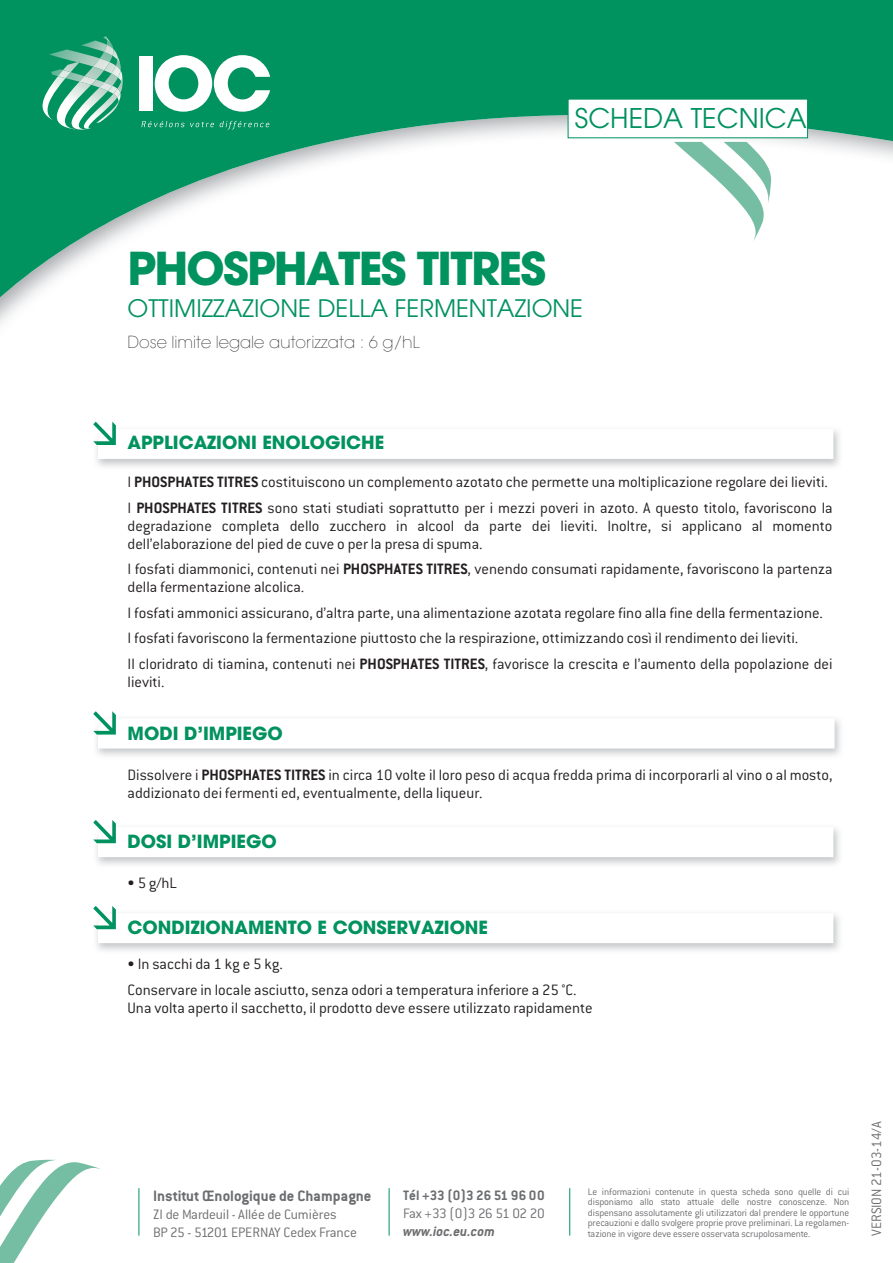
<style>
.page{position:relative;width:893px;height:1263px;background:#fff}
.page>*{position:absolute;margin:0;border:0;box-sizing:border-box;transform-origin:0 0}
.t1{font:700 45px "Avant Garde LT";letter-spacing:-.04em;color:#00925f}
.t2{font:27px "Avant Garde LT";color:#00925f}
.t3{font:24px "Avant Garde LT";color:#00925f}
.t4{font:700 18px "Avant Garde LT";color:#00925f}
.t5{font:300 16.5px/25.5px "Conduit ITC";color:#231f20}
.t6{font:200 16.5px "Avant Garde LT";color:#231f20}
.t7{font:700 16.5px "Conduit ITC";color:#6c6d70}
.t8{font:300 15px/18px "Conduit ITC";letter-spacing:-.01em;color:#6c6d70}
.t9{font:700 15px "Conduit ITC";color:#6c6d70}
.t10{font:300 15px "Conduit ITC";letter-spacing:-.03em;color:#6c6d70}
.t11{font:italic 700 15px "Conduit ITC";color:#6c6d70}
.t12{font:300 10.5px/10.5px "Conduit ITC";letter-spacing:-.015em;color:#6c6d70;text-align:justify}
.s1{font-weight:700}
</style>
<div class="page">
<svg style="left:0;top:0;width:893px;height:324px"></svg>
<svg style="left:0;top:1160px;width:100px;height:103px"></svg>
<svg style="left:567px;top:98px;width:241px;height:41px"></svg>
<hr style="left:139px;top:1188px;width:1px;height:47px;background:#00925f">
<hr style="left:389px;top:1188px;width:1px;height:47px;background:#00925f">
<hr style="left:569px;top:1188px;width:1px;height:47px;background:#00925f">
<img style="left:49px;top:49px;width:6px;height:13px">
<img style="left:121px;top:75px;width:2px;height:54px">
<img style="left:113px;top:105px;width:8px;height:25px">
<img style="left:55px;top:36px;width:58px;height:94px">
<img style="left:93px;top:58px;width:6px;height:12px">
<img style="left:79px;top:76px;width:17px;height:9px">
<svg style="left:99px;top:36px;width:23px;height:69px;background:#70bba0"></svg>
<img style="left:39px;top:62px;width:40px;height:59px">
<svg style="left:58px;top:70px;width:13px;height:8px"></svg>
<svg style="left:141px;top:121px;width:73px;height:6px"></svg>
<svg style="left:220px;top:121px;width:49px;height:8px"></svg>
<div style="left:139px;top:56px;width:14px;height:55px;background:#fff"></div>
<svg style="left:155px;top:55px;width:115px;height:57px"></svg>
<img style="left:674px;top:142px;width:92px;height:100px">
<img style="left:724px;top:142px;width:47px;height:62px">
<svg style="left:93px;top:422px;width:740px;height:37px"></svg>
<svg style="left:93px;top:711px;width:742px;height:37px"></svg>
<svg style="left:93px;top:820px;width:740px;height:37px"></svg>
<svg style="left:93px;top:906px;width:740px;height:37px"></svg>
<h2 class="t2" style="left:575px;top:102px;width:233px">SCHEDA TECNICA</h2>
<h1 class="t1" style="left:128px;top:239px;width:420px">PHOSPHATES TITRES</h1>
<h3 class="t3" style="left:128px;top:294px;width:457px">OTTIMIZZAZIONE DELLA FERMENTAZIONE</h3>
<p class="t6" style="left:128px;top:332px;width:294px">Dose limite legale autorizzata : 6 g/hL</p>
<p class="t4" style="left:128px;top:431px;width:258px">APPLICAZIONI ENOLOGICHE</p>
<p class="t5" style="left:128px;top:469px;width:707px">I <span class="s1">PHOSPHATES TITRES</span> costituiscono un complemento azotato che permette una moltiplicazione regolare dei lieviti.<br>I <span class="s1">PHOSPHATES TITRES</span> sono stati studiati soprattutto per i mezzi poveri in azoto. A questo titolo, favoriscono la</p>
<p class="t5" style="left:128px;top:517px;width:706px;line-height:18px">degradazione completa dello zucchero in alcool da parte dei lieviti. Inoltre, si applicano al momento dell’elaborazione del pied de cuve o per la presa di spuma.</p>
<p class="t5" style="left:128px;top:560px;width:707px;line-height:18px">I fosfati diammonici, contenuti nei <span class="s1">PHOSPHATES TITRES</span>, venendo consumati rapidamente, favoriscono la partenza della fermentazione alcolica.</p>
<p class="t5" style="left:128px;top:600px;width:706px">I fosfati ammonici assicurano, d’altra parte, una alimentazione azotata regolare fino alla fine della fermentazione.<br>I fosfati favoriscono la fermentazione piuttosto che la respirazione, ottimizzando così il rendimento dei lieviti.<br>Il cloridrato di tiamina, contenuti nei <span class="s1">PHOSPHATES TITRES</span>, favorisce la crescita e l’aumento della popolazione dei</p>
<p class="t5" style="left:128px;top:669px;width:38px">lieviti.</p>
<p class="t4" style="left:128px;top:721px;width:157px">MODI D’IMPIEGO</p>
<p class="t5" style="left:128px;top:766px;width:706px;line-height:18px">Dissolvere i <span class="s1">PHOSPHATES TITRES</span> in circa 10 volte il loro peso di acqua fredda prima di incorporarli al vino o al mosto, addizionato dei fermenti ed, eventualmente, della liqueur.</p>
<p class="t4" style="left:128px;top:830px;width:151px">DOSI D’IMPIEGO</p>
<p class="t5" style="left:128px;top:870px;width:51px">• 5 g/hL</p>
<p class="t4" style="left:128px;top:916px;width:362px">CONDIZIONAMENTO E CONSERVAZIONE</p>
<p class="t5" style="left:128px;top:951px;width:450px">• In sacchi da 1 kg e 5 kg.<br>Conservare in locale asciutto, senza odori a temperatura inferiore a 25 °C.</p>
<p class="t5" style="left:128px;top:995px;width:467px">Una volta aperto il sacchetto, il prodotto deve essere utilizzato rapidamente</p>
<p class="t7" style="left:153px;top:1186px;width:220px">Institut Œnologique de Champagne</p>
<p class="t8" style="left:153px;top:1205px;width:205px">ZI de Mardeuil - Allée de Cumières<br>BP 25 - 51201 EPERNAY Cedex France</p>
<p class="t9" style="left:403px;top:1186px;width:143px">Tél +33 (0)3 26 51 96 00</p>
<p class="t10" style="left:403px;top:1205px;width:143px">Fax +33 (0)3 26 51 02 20</p>
<p class="t11" style="left:403px;top:1222px;width:93px">www.ioc.eu.com</p>
<p class="t12" style="left:588px;top:1186px;width:263px">Le informazioni contenute in questa scheda sono quelle di cui disponiamo allo stato attuale delle nostre conoscenze. Non dispensano assolutamente gli utilizzatori dal prendere le opportune precauzioni e dallo svolgere proprie prove preliminari. La regolamen&shy;tazione in vigore deve essere osservata scrupolosamente.</p>
<p class="t8" style="left:867px;top:1235px;width:116px;rotate:-90deg">VERSION 21-03-14/A</p>
</div>
